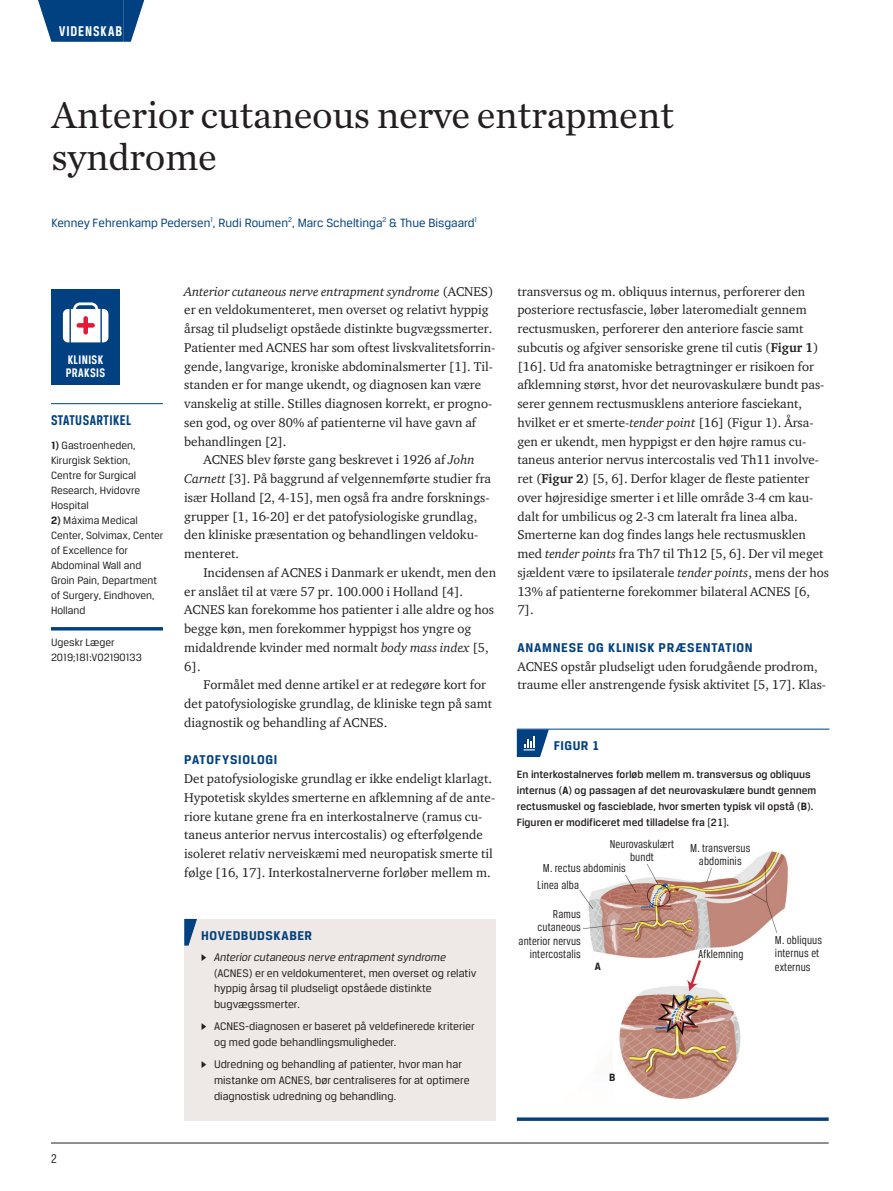
<style>
.page{position:relative;width:893px;height:1191px;background:#fff}
.page>*{position:absolute;margin:0;border:0;box-sizing:border-box;transform-origin:0 0}
.t1{font:39px/42px "Chronicle Text G1";letter-spacing:-.01em;color:#231f20}
.t2{font:700 15px "Breuer Condensed";letter-spacing:.03em;color:#014081}
.t3{font:700 15px "Breuer Condensed";letter-spacing:.065em;color:#fff}
.t4{font:700 13.5px "Breuer Text";letter-spacing:.045em;color:#014081}
.t5{font:13.5px "Breuer Condensed";color:#231f20}
.t6{font:700 13.2px/13.2px "Breuer Condensed";letter-spacing:.03em;color:#fff}
.t7{font:13.05px/18.8px "ITC Charter Com";color:#231f20}
.t8{font:italic 13.05px "ITC Charter Com";letter-spacing:-.005em;color:#231f20}
.t9{font:12.75px "Breuer Text";color:#014081}
.t10{font:12.3px/13.5px "Breuer Condensed";letter-spacing:.01em;color:#231f20;text-align:center}
.t11{font:11.7px/15.8px "Breuer Text";color:#231f20}
.t12{font:11.25px/15px "Breuer Text";color:#231f20}
.t13{font:500 11.25px/15.8px "Breuer Text";color:#231f20}
.t14{font:700 11.25px "Breuer Text";color:#231f20}
.s1{font-weight:700}
.s2{font-style:normal}
.s3{font-style:italic}
.s4{font-family:"Greta Text"}
</style>
<div class="page">
<hr style="left:51px;top:1142px;width:778px;height:1px;background:#231f20">
<div style="left:59px;top:0;width:64px;height:42px;background:#014081"></div>
<svg style="left:38px;top:0;width:21px;height:42px"></svg>
<svg style="left:123px;top:0;width:21px;height:42px"></svg>
<hr style="left:51px;top:403px;width:112px;height:1px;background:#014081">
<hr style="left:51px;top:627px;width:112px;height:3px;background:#014081">
<div style="left:52px;top:289px;width:68px;height:95px;background:#014081"></div>
<svg style="left:63px;top:302px;width:45px;height:40px"></svg>
<div style="left:184px;top:919px;width:312px;height:201px;background:#eee9e6"></div>
<svg style="left:184px;top:919px;width:13px;height:26px"></svg>
<hr style="left:517px;top:728px;width:37px;height:1px;background:#014081">
<hr style="left:554px;top:728px;width:275px;height:1px;background:#014081">
<svg style="left:517px;top:729px;width:32px;height:28px"></svg>
<img style="left:579px;top:851px;width:209px;height:248px">
<div style="left:539px;top:863px;width:87px;height:12px;background:#fff"></div>
<hr style="left:517px;top:1117px;width:312px;height:3px;background:#014081">
<p class="t3" style="left:59px;top:23px;width:65px">VIDENSKAB</p>
<h1 class="t1" style="left:52px;top:92px;width:624px">Anterior cutaneous nerve entrapment syndrome</h1>
<p class="t9" style="left:52px;top:215px;width:427px">Kenney Fehrenkamp Pedersen<sup>1</sup>, Rudi Roumen<sup>2</sup>, Marc Scheltinga<sup>2</sup> &amp; Thue Bisgaard<sup>1</sup></p>
<p class="t6" style="left:66px;top:353px;width:41px">KLINISK<br>PRAKSIS</p>
<p class="t2" style="left:51px;top:412px;width:82px">STATUSARTIKEL</p>
<p class="t12" style="left:51px;top:438px;width:91px"><span class="s1">1)</span> Gastroenheden,<br>Kirurgisk Sektion,<br>Centre for Surgical<br>Research, Hvidovre<br>Hospital</p>
<p class="t12" style="left:51px;top:513px;width:114px"><span class="s1">2)</span> Máxima Medical<br>Center, Solvimax, Center of Excellence for<br>Abdominal Wall and<br>Groin Pain, Department of Surgery, Eindhoven,<br>Holland</p>
<p class="t12" style="left:51px;top:634px;width:92px">Ugeskr Læger<br>2019;181:V02190133</p>
<p class="t8" style="left:184px;top:283px;width:311px">Anterior cutaneous nerve entrapment syndrome <span class="s2">(ACNES)</span></p>
<p class="t7" style="left:184px;top:300px;width:306px">er en veldokumenteret, men overset og relativt hyppig</p>
<p class="t7" style="left:184px;top:319px;width:310px">årsag til pludseligt opståede distinkte bugvægssmerter.</p>
<p class="t7" style="left:184px;top:338px;width:312px">Patienter med ACNES har som oftest livskvalitetsforrin-</p>
<p class="t7" style="left:184px;top:356px;width:310px">gende, langvarige, kroniske abdominalsmerter [1]. Til-</p>
<p class="t7" style="left:184px;top:375px;width:299px">standen er for mange ukendt, og diagnosen kan være</p>
<p class="t7" style="left:184px;top:394px;width:309px">vanskelig at stille. Stilles diagnosen korrekt, er progno-</p>
<p class="t7" style="left:184px;top:413px;width:293px">sen god, og over 80% af patienterne vil have gavn af</p>
<p class="t7" style="left:184px;top:431px;width:104px">behandlingen [2].</p>
<p class="t7" style="left:203px;top:450px;width:273px">ACNES blev første gang beskrevet i 1926 af <span class="s3">John</span></p>
<p class="t7" style="left:184px;top:469px;width:308px"><span class="s3">Carnett</span> [3]. På baggrund af velgennemførte studier fra</p>
<p class="t7" style="left:184px;top:488px;width:307px">især Holland [2, 4-15], men også fra andre forsknings-</p>
<p class="t7" style="left:184px;top:506px;width:295px">grupper [1, 16-20] er det patofysiologiske grundlag,</p>
<p class="t7" style="left:184px;top:525px;width:295px">den kliniske præsentation og behandlingen veldoku-</p>
<p class="t7" style="left:184px;top:544px;width:56px">menteret.</p>
<p class="t7" style="left:203px;top:563px;width:294px">Incidensen af ACNES i Danmark er ukendt, men den</p>
<p class="t7" style="left:184px;top:581px;width:281px">er anslået til at være 57 pr. 100.000 i Holland [4].</p>
<p class="t7" style="left:184px;top:600px;width:311px">ACNES kan forekomme hos patienter i alle aldre og hos</p>
<p class="t7" style="left:184px;top:619px;width:288px">begge køn, men forekommer hyppigst hos yngre og</p>
<p class="t7" style="left:184px;top:638px;width:306px">midaldrende kvinder med normalt <span class="s3">body mass index</span> [5,</p>
<p class="t7" style="left:184px;top:656px;width:18px">6].</p>
<p class="t7" style="left:203px;top:675px;width:284px">Formålet med denne artikel er at redegøre kort for</p>
<p class="t7" style="left:184px;top:694px;width:309px">det patofysiologiske grundlag, de kliniske tegn på samt</p>
<p class="t7" style="left:184px;top:713px;width:205px">diagnostik og behandling af ACNES.</p>
<p class="t4" style="left:184px;top:752px;width:95px">PATOFYSIOLOGI</p>
<p class="t7" style="left:184px;top:769px;width:312px">Det patofysiologiske grundlag er ikke endeligt klarlagt.<br>Hypotetisk skyldes smerterne en afklemning af de ante&shy;riore kutane grene fra en interkostalnerve (ramus cu&shy;taneus anterior nervus intercostalis) og efterfølgende isoleret relativ nerveiskæmi med neuropatisk smerte til følge [16, 17]. Interkostalnerverne forløber mellem m.</p>
<p class="t4" style="left:201px;top:928px;width:112px">HOVEDBUDSKABER</p>
<p class="t11" style="left:214px;top:949px;width:264px;text-indent:-13px"><span class="s4">▶</span> <span class="s3">Anterior cutaneous nerve entrapment syndrome </span>(ACNES) er en veldokumenteret, men overset og relativ hyppig årsag til pludseligt opståede distinkte bugvægssmerter.</p>
<p class="t11" style="left:214px;top:1018px;width:262px;text-indent:-13px"><span class="s4">▶</span> ACNES-diagnosen er baseret på veldefinerede kriterier og med gode behandlingsmuligheder.</p>
<p class="t11" style="left:214px;top:1056px;width:257px;text-indent:-13px"><span class="s4">▶</span> Udredning og behandling af patienter, hvor man har mistanke om ACNES, bør centraliseres for at optimere diagnostisk udredning og behandling.</p>
<p class="t5" style="left:51px;top:1150px;width:7px">2</p>
<p class="t7" style="left:517px;top:281px;width:313px">transversus og m. obliquus internus, perforerer den posteriore rectusfascie, løber lateromedialt gennem rectusmusken, perforerer den anteriore fascie samt subcutis og afgiver sensoriske grene til cutis (<span class="s1">Figur 1</span>) [16]. Ud fra anatomiske betragtninger er risikoen for afklemning størst, hvor det neurovaskulære bundt pas&shy;serer gennem rectusmusklens anteriore fasciekant, hvilket er et smerte-<span class="s3">tender point</span> [16] (Figur 1). Årsa&shy;gen er ukendt, men hyppigst er den højre ramus cu&shy;taneus anterior nervus intercostalis ved Th11 involve&shy;ret (<span class="s1">Figur 2</span>) [5, 6]. Derfor klager de fleste patienter over højresidige smerter i et lille område 3-4 cm kau&shy;dalt for umbilicus og 2-3 cm lateralt fra linea alba.<br>Smerterne kan dog findes langs hele rectusmusklen med <span class="s3">tender points</span> fra Th7 til Th12 [5, 6]. Der vil meget sjældent være to ipsilaterale <span class="s3">tender points</span>, mens der hos 13% af patienterne forekommer bilateral ACNES [6, 7].</p>
<p class="t4" style="left:517px;top:640px;width:237px">ANAMNESE OG KLINISK PRÆSENTATION</p>
<p class="t7" style="left:517px;top:656px;width:310px">ACNES opstår pludseligt uden forudgående prodrom, traume eller anstrengende fysisk aktivitet [5, 17]. Klas-</p>
<p class="t4" style="left:554px;top:737px;width:47px">FIGUR 1</p>
<p class="t13" style="left:517px;top:766px;width:301px">En interkostalnerves forløb mellem m. transversus og obliquus internus (<span class="s1">A</span>) og passagen af det neurovaskulære bundt gennem rectusmuskel og fascieblade, hvor smerten typisk vil opstå (<span class="s1">B</span>).<br>Figuren er modificeret med tilladelse fra [21].</p>
<p class="t10" style="left:610px;top:836px;width:66px">Neurovaskulært bundt</p>
<p class="t10" style="left:537px;top:878px;width:43px">Linea alba</p>
<p class="t10" style="left:519px;top:907px;width:64px;text-align:right">Ramus cutaneous anterior nervus intercostalis</p>
<p class="t10" style="left:690px;top:841px;width:62px">M. transversus abdominis</p>
<p class="t10" style="left:543px;top:861px;width:84px">M. rectus abdominis</p>
<p class="t10" style="left:775px;top:932px;width:49px;text-align:left">M. obliquus internus et externus</p>
<p class="t10" style="left:699px;top:947px;width:46px">Afklemning</p>
<p class="t14" style="left:595px;top:960px;width:8px">A</p>
<p class="t14" style="left:609px;top:1070px;width:8px">B</p>
</div>
